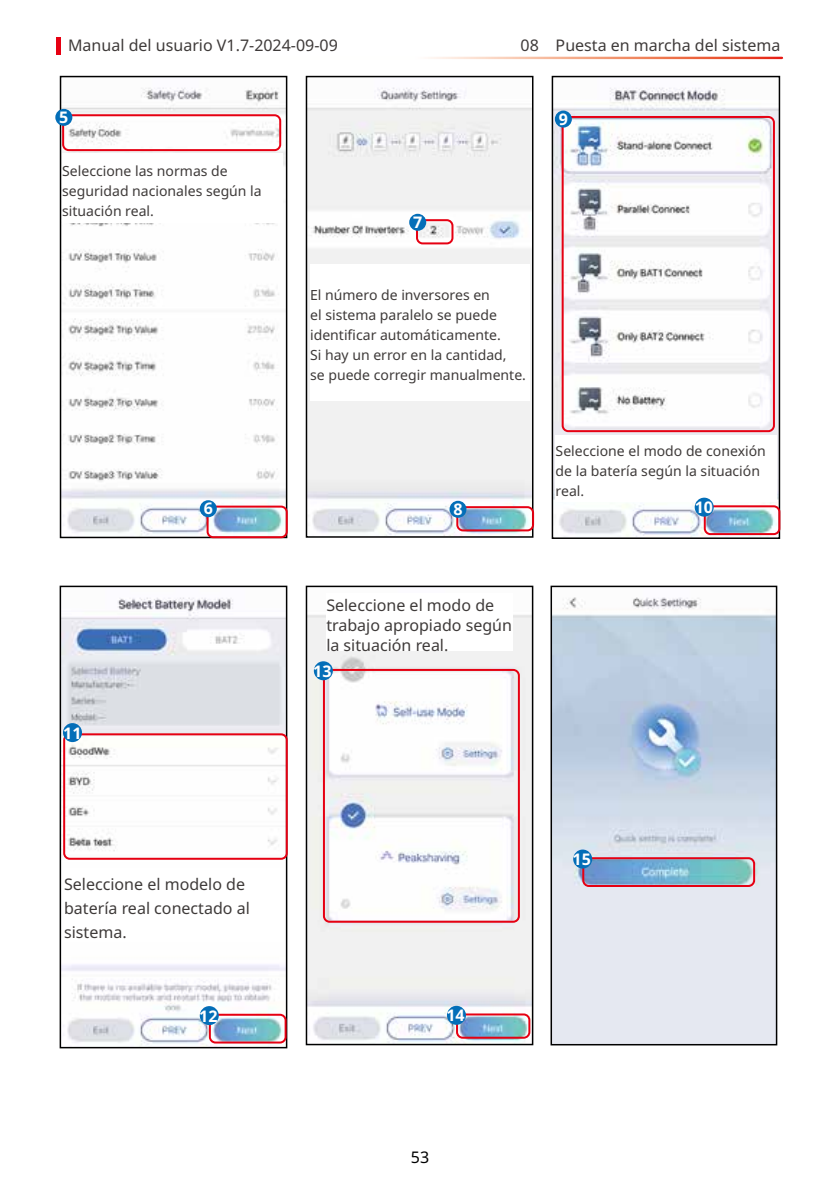
<style>
.page{position:relative;width:840px;height:1191px;background:#fff}
.page>*{position:absolute;margin:0;border:0;box-sizing:border-box;transform-origin:0 0}
.t1{font:16px/24px "Noto Sans";color:#3e3a39}
.t2{font:700 16px "Noto Sans";color:#fff}
.t3{font:16px "Noto Sans";color:#000}
.t4{font:14px/20px "Noto Sans";color:#3e3a39}
</style>
<div class="page">
<hr style="left:57px;top:37px;width:4px;height:18px;background:#e60012">
<img style="left:553px;top:597px;width:220px;height:445px">
<div style="left:550px;top:585px;width:226px;height:460px;border:2px solid #000"></div>
<img style="left:308px;top:615px;width:222px;height:427px">
<div style="left:305px;top:585px;width:228px;height:460px;border:2px solid #000"></div>
<img style="left:63px;top:597px;width:221px;height:448px">
<div style="left:60px;top:585px;width:227px;height:463px;border:2px solid #000"></div>
<img style="left:554px;top:87px;width:222px;height:449px">
<div style="left:551px;top:76px;width:228px;height:463px;border:2px solid #000"></div>
<img style="left:308px;top:87px;width:222px;height:448px">
<div style="left:305px;top:76px;width:228px;height:462px;border:2px solid #000"></div>
<img style="left:63px;top:87px;width:221px;height:448px">
<div style="left:60px;top:76px;width:227px;height:462px;border:2px solid #000"></div>
<div style="left:62px;top:153px;width:221px;height:70px;background:#fff"></div>
<div style="left:310px;top:264px;width:220px;height:137px;background:#fff"></div>
<div style="left:62px;top:114px;width:219px;height:37px;border:2px solid #e60012;border-radius:6px"></div>
<div style="left:55px;top:109px;width:17px;height:17px;background:#036eb8;border-radius:50%"></div>
<div style="left:206px;top:505px;width:81px;height:33px;border:2px solid #e60012;border-radius:6px"></div>
<div style="left:200px;top:500px;width:17px;height:17px;background:#036eb8;border-radius:50%"></div>
<div style="left:416px;top:219px;width:37px;height:25px;border:2px solid #e60012;border-radius:6px"></div>
<div style="left:409px;top:214px;width:17px;height:17px;background:#036eb8;border-radius:50%"></div>
<div style="left:456px;top:506px;width:77px;height:25px;border:2px solid #e60012;border-radius:6px"></div>
<div style="left:449px;top:501px;width:17px;height:17px;background:#036eb8;border-radius:50%"></div>
<div style="left:64px;top:869px;width:219px;height:73px;background:#fff"></div>
<div style="left:561px;top:116px;width:213px;height:316px;border:2px solid #e60012;border-radius:6px"></div>
<div style="left:554px;top:111px;width:17px;height:17px;background:#036eb8;border-radius:50%"></div>
<div style="left:703px;top:505px;width:77px;height:30px;border:2px solid #e60012;border-radius:6px"></div>
<div style="left:63px;top:733px;width:224px;height:126px;border:2px solid #e60012;border-radius:6px"></div>
<div style="left:63px;top:723px;width:19px;height:19px;background:#036eb8;border-radius:50%"></div>
<div style="left:209px;top:1013px;width:77px;height:30px;border:2px solid #e60012;border-radius:6px"></div>
<div style="left:200px;top:1006px;width:19px;height:19px;background:#036eb8;border-radius:50%"></div>
<div style="left:323px;top:669px;width:196px;height:253px;border:2px solid #e60012;border-radius:6px"></div>
<div style="left:314px;top:661px;width:19px;height:19px;background:#036eb8;border-radius:50%"></div>
<div style="left:456px;top:1013px;width:74px;height:25px;border:2px solid #e60012;border-radius:6px"></div>
<div style="left:446px;top:1005px;width:19px;height:19px;background:#036eb8;border-radius:50%"></div>
<div style="left:582px;top:857px;width:172px;height:30px;border:2px solid #e60012;border-radius:6px"></div>
<div style="left:573px;top:849px;width:19px;height:19px;background:#036eb8;border-radius:50%"></div>
<div style="left:326px;top:593px;width:187px;height:58px;background:#fff"></div>
<div style="left:555px;top:435px;width:221px;height:66px;background:#fff"></div>
<div style="left:694px;top:497px;width:19px;height:19px;background:#036eb8;border-radius:50%"></div>
<p class="t1" style="left:68px;top:34px;width:271px">Manual del usuario V1.7-2024-09-09</p>
<p class="t2" style="left:59px;top:106px;width:11px">5</p>
<p class="t4" style="left:62px;top:161px;width:201px">Seleccione las normas de seguridad nacionales según la situación real.</p>
<p class="t2" style="left:413px;top:211px;width:11px">7</p>
<p class="t1" style="left:520px;top:34px;width:261px">08 Puesta en marcha del sistema</p>
<p class="t2" style="left:558px;top:108px;width:11px">9</p>
<p class="t2" style="left:63px;top:721px;width:20px">11</p>
<p class="t2" style="left:203px;top:497px;width:11px">6</p>
<p class="t1" style="left:64px;top:872px;width:187px">Seleccione el modelo de batería real conectado al sistema.</p>
<p class="t2" style="left:199px;top:1004px;width:20px">12</p>
<p class="t4" style="left:310px;top:285px;width:217px">El número de inversores en<br>el sistema paralelo se puede identificar automáticamente.<br>Si hay un error en la cantidad,<br>se puede corregir manualmente.</p>
<p class="t2" style="left:453px;top:498px;width:11px">8</p>
<p class="t4" style="left:555px;top:441px;width:211px">Seleccione el modo de conexión de la batería según la situación real.</p>
<p class="t2" style="left:694px;top:496px;width:20px">10</p>
<p class="t1" style="left:326px;top:595px;width:187px;line-height:20px">Seleccione el modo de trabajo apropiado según la situación real.</p>
<p class="t2" style="left:313px;top:659px;width:20px">13</p>
<p class="t2" style="left:446px;top:1004px;width:20px">14</p>
<p class="t3" style="left:410px;top:1145px;width:20px">53</p>
<p class="t2" style="left:572px;top:848px;width:20px">15</p>
</div>
